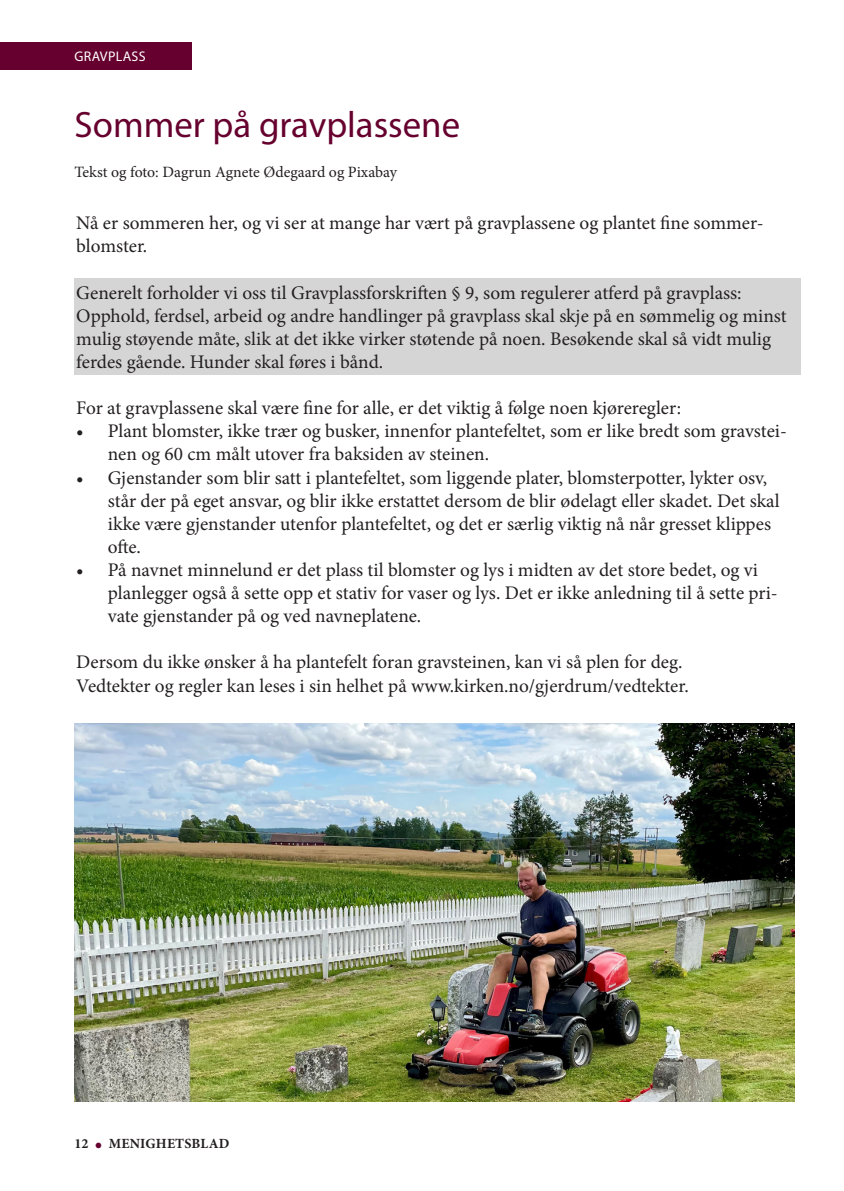
<style>
.page{position:relative;width:844px;height:1191px;background:#fff}
.page>*{position:absolute;margin:0;border:0;box-sizing:border-box;transform-origin:0 0}
.t1{font:36.75px "Myriad Pro";color:#66002e}
.t2{font:19.25px/23.1px "Minion Pro";color:#231f20}
.Brødtekst_start{font:15.75px "Minion Pro";color:#231f20}
.t3{font:700 14px "Minion Pro";letter-spacing:.01em;color:#231f20}
.t4{font:14px "Myriad Pro";letter-spacing:.02em;color:#fff}
.s1{font-weight:400;font-size:21px;color:#66002e}
</style>
<div class="page">
<div style="left:74px;top:278px;width:727px;height:97px;background:#d5d5d5"></div>
<div style="left:0;top:42px;width:191px;height:28px;background:#66002e"></div>
<img style="left:74px;top:723px;width:720px;height:378px">
<p class="t4" style="left:75px;top:48px;width:72px">GRAVPLASS</p>
<p class="t1" style="left:74px;top:102px;width:387px">Sommer på gravplassene</p>
<p class="Brødtekst_start" style="left:74px;top:161px;width:324px">Tekst og foto: Dagrun Agnete Ødegaard og Pixabay</p>
<p class="t2" style="left:76px;top:212px;width:688px">Nå er sommeren her, og vi ser at mange har vært på gravplassene og plantet fine sommer&shy;blomster.</p>
<p class="t2" style="left:76px;top:281px;width:711px">Generelt forholder vi oss til Gravplassforskriften § 9, som regulerer atferd på gravplass:<br>Opphold, ferdsel, arbeid og andre handlinger på gravplass skal skje på en sømmelig og minst mulig støyende måte, slik at det ikke virker støtende på noen. Besøkende skal så vidt mulig ferdes gående. Hunder skal føres i bånd.</p>
<p class="t2" style="left:76px;top:396px;width:606px">For at gravplassene skal være fine for alle, er det viktig å følge noen kjøreregler:</p>
<p class="t2" style="left:108px;top:420px;width:680px;text-indent:-32px">• Plant blomster, ikke trær og busker, innenfor plantefeltet, som er like bredt som gravstei&shy;nen og 60 cm målt utover fra baksiden av steinen.</p>
<p class="t2" style="left:108px;top:466px;width:673px;text-indent:-32px">• Gjenstander som blir satt i plantefeltet, som liggende plater, blomsterpotter, lykter osv, står der på eget ansvar, og blir ikke erstattet dersom de blir ødelagt eller skadet. Det skal ikke være gjenstander utenfor plantefeltet, og det er særlig viktig nå når gresset klippes ofte.</p>
<p class="t2" style="left:108px;top:558px;width:671px;text-indent:-32px">• På navnet minnelund er det plass til blomster og lys i midten av det store bedet, og vi planlegger også å sette opp et stativ for vaser og lys. Det er ikke anledning til å sette pri&shy;vate gjenstander på og ved navneplatene.</p>
<p class="t2" style="left:76px;top:651px;width:607px">Dersom du ikke ønsker å ha plantefelt foran gravsteinen, kan vi så plen for deg.</p>
<p class="t2" style="left:76px;top:674px;width:613px">Vedtekter og regler kan leses i sin helhet på www.kirken.no/gjerdrum/vedtekter.</p>
<p class="t3" style="left:74px;top:1133px;width:156px">12 <span class="s1">•</span> MENIGHETSBLAD</p>
</div>
